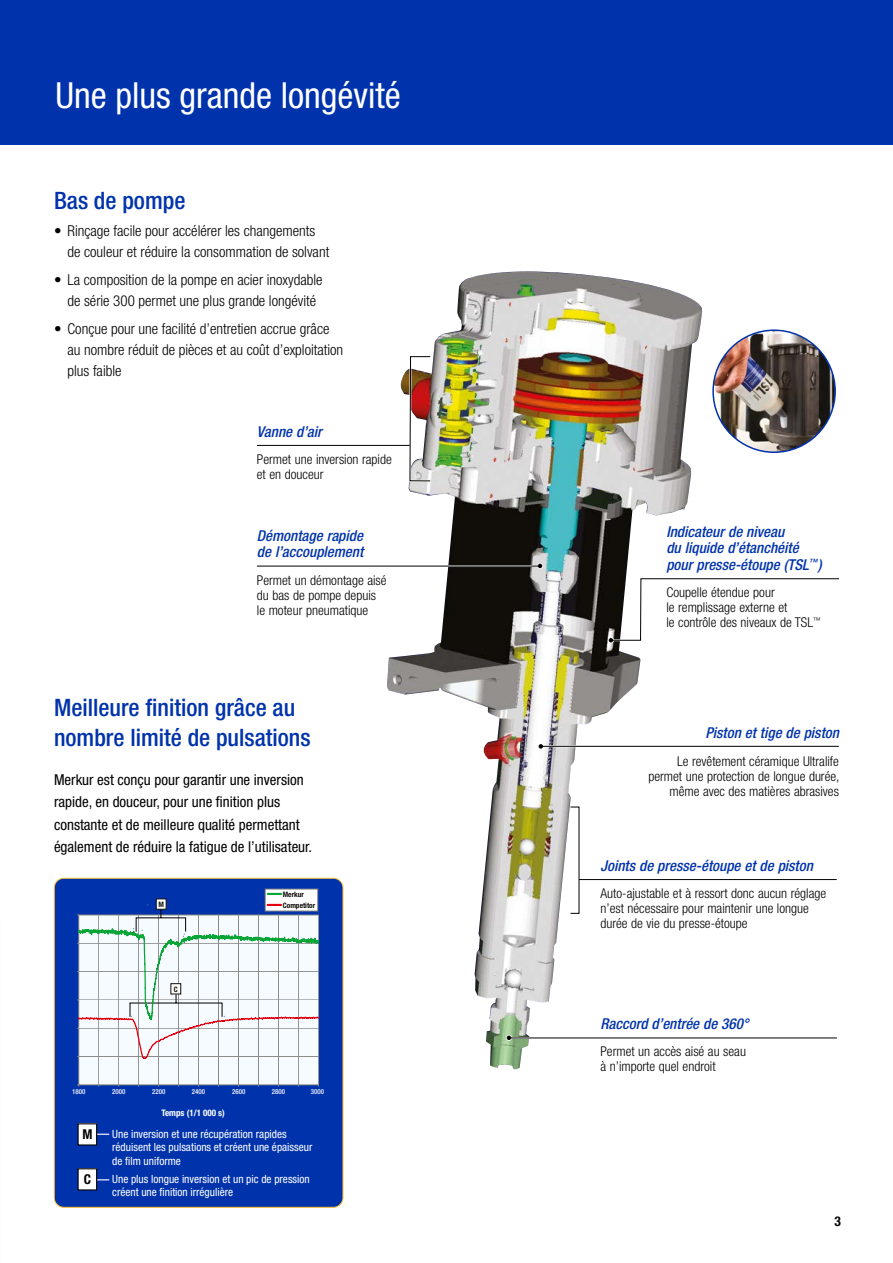
<style>
.page{position:relative;width:893px;height:1263px;background:#fff}
.page>*{position:absolute;margin:0;border:0;box-sizing:border-box;transform-origin:0 0}
.t1{font:condensed 36px "Helvetica Neue LT Std";color:#fff}
.t2{font:500 condensed 24px/30px "Helvetica Neue LT Std";color:#0033ab}
.t3{font:300 condensed 15px/21px "Helvetica Neue LT Std";color:#000}
.t4{font:italic 500 condensed 15px/16.5px "Helvetica Neue LT Std";color:#0033ab}
.t5{font:condensed 15px/22.5px "Helvetica Neue LT Std";color:#000}
.t6{font:700 condensed 13.65px "Helvetica Neue LT Std";color:#000}
.t7{font:300 condensed 13.5px/15px "Helvetica Neue LT Std";color:#000}
.t8{font:700 condensed 13.5px "Helvetica Neue LT Std";color:#000}
.t9{font:condensed 11.25px/13.6px "Helvetica Neue LT Std";color:#fff}
.t10{font:700 condensed 9px "Helvetica Neue LT Std";color:#fff}
.t11{font:700 condensed 7.8px "Helvetica Neue LT Std";color:#fff}
.t12{font:700 condensed 7.35px/10.9px "Helvetica Neue LT Std";color:#100f0a}
.t13{font:500 condensed 6.9px "Helvetica Neue LT Std";color:#fff}
</style>
<div class="page">
<div style="left:0;top:0;width:893px;height:145px;background:#0033ab"></div>
<img style="left:713px;top:330px;width:122px;height:122px;border-radius:61px">
<div style="left:712px;top:329px;width:124px;height:124px;border:2px solid #0033ab;border-radius:50%"></div>
<img style="left:387px;top:271px;width:315px;height:799px">
<div style="left:54px;top:878px;width:289px;height:329px;background:#0033ab;border-radius:10px"></div>
<div style="left:156px;top:899px;width:10px;height:10px;background:#fff;border:1px solid #100f0a"></div>
<div style="left:79px;top:915px;width:239px;height:170px;background:#f5fbfe"></div>
<hr style="left:99px;top:915px;width:1px;height:170px;background:#878786">
<hr style="left:119px;top:915px;width:1px;height:170px;background:#878786">
<hr style="left:139px;top:915px;width:1px;height:170px;background:#878786">
<hr style="left:159px;top:915px;width:1px;height:170px;background:#878786">
<hr style="left:179px;top:915px;width:1px;height:170px;background:#878786">
<hr style="left:199px;top:915px;width:1px;height:170px;background:#878786">
<hr style="left:218px;top:915px;width:1px;height:170px;background:#878786">
<hr style="left:238px;top:915px;width:1px;height:170px;background:#878786">
<hr style="left:258px;top:915px;width:1px;height:170px;background:#878786">
<hr style="left:278px;top:915px;width:1px;height:170px;background:#878786">
<hr style="left:298px;top:915px;width:1px;height:170px;background:#878786">
<hr style="left:318px;top:915px;width:1px;height:170px;background:#878786">
<hr style="left:78px;top:915px;width:1px;height:170px;background:#878786">
<hr style="left:79px;top:1084px;width:239px;height:1px;background:#878786">
<div style="left:265px;top:889px;width:53px;height:22px;background:#fff"></div>
<div style="left:265px;top:889px;width:53px;height:22px;border:1px solid #878786"></div>
<svg style="left:268px;top:893px;width:13px;height:2px"></svg>
<svg style="left:77px;top:904px;width:242px;height:156px"></svg>
<div style="left:171px;top:983px;width:10px;height:11px;background:#fff;border:1px solid #100f0a"></div>
<div style="left:54px;top:878px;width:289px;height:329px;border:1px solid #fcbd30;border-radius:10px"></div>
<svg style="left:97px;top:1134px;width:12px;height:1px"></svg>
<div style="left:78px;top:1124px;width:19px;height:21px;background:#fff"></div>
<div style="left:78px;top:1123px;width:19px;height:22px;border:1px solid #000"></div>
<svg style="left:97px;top:1179px;width:12px;height:1px"></svg>
<div style="left:78px;top:1169px;width:19px;height:21px;background:#fff"></div>
<div style="left:78px;top:1168px;width:19px;height:22px;border:1px solid #000"></div>
<hr style="left:579px;top:879px;width:258px;height:1px;background:#000">
<hr style="left:511px;top:1037px;width:326px;height:2px;background:#fff">
<hr style="left:540px;top:745px;width:299px;height:2px;background:#fff">
<hr style="left:257px;top:565px;width:283px;height:2px;background:#fff">
<svg style="left:537px;top:563px;width:6px;height:6px"></svg>
<svg style="left:506px;top:1035px;width:6px;height:6px"></svg>
<svg style="left:538px;top:743px;width:6px;height:6px"></svg>
<hr style="left:257px;top:566px;width:283px;height:1px;background:#000">
<hr style="left:540px;top:746px;width:299px;height:1px;background:#000">
<hr style="left:257px;top:445px;width:153px;height:1px;background:#000">
<img style="left:399px;top:355px;width:43px;height:128px">
<svg style="left:608px;top:578px;width:231px;height:65px"></svg>
<hr style="left:511px;top:1037px;width:326px;height:1px;background:#000">
<h1 class="t1" style="left:56px;top:74px;width:347px">Une plus grande longévité</h1>
<h2 class="t2" style="left:54px;top:185px;width:133px">Bas de pompe</h2>
<p class="t3" style="left:68px;top:220px;width:263px;text-indent:-14px">• Rinçage facile pour accélérer les changements de couleur et réduire la consommation de solvant</p>
<p class="t3" style="left:54px;top:269px;width:270px;text-align:center">• La composition de la pompe en acier inoxydable de série 300 permet une plus grande longévité</p>
<p class="t3" style="left:68px;top:318px;width:277px;text-indent:-14px">• Conçue pour une facilité d’entretien accrue grâce au nombre réduit de pièces et au coût d’exploitation plus faible</p>
<p class="t4" style="left:257px;top:423px;width:67px">Vanne d’air</p>
<p class="t7" style="left:257px;top:451px;width:136px">Permet une inversion rapide et en douceur</p>
<p class="t4" style="left:257px;top:527px;width:108px">Démontage rapide de l’accouplement</p>
<p class="t7" style="left:257px;top:572px;width:131px">Permet un démontage aisé du bas de pompe depuis le moteur pneumatique</p>
<h2 class="t2" style="left:54px;top:692px;width:258px">Meilleure finition grâce au nombre limité de pulsations</h2>
<p class="t5" style="left:54px;top:768px;width:260px">Merkur est conçu pour garantir une inversion rapide, en douceur, pour une finition plus constante et de meilleure qualité permettant également de réduire la fatigue de l’utilisateur.</p>
<p class="t12" style="left:158px;top:899px;width:7px">M</p>
<p class="t12" style="left:174px;top:984px;width:5px">C</p>
<p class="t12" style="left:283px;top:889px;width:34px">Merkur<br>Competitor</p>
<p class="t13" style="left:72px;top:1088px;width:15px">1800</p>
<p class="t13" style="left:112px;top:1088px;width:15px">2000</p>
<p class="t13" style="left:152px;top:1088px;width:15px">2200</p>
<p class="t13" style="left:192px;top:1088px;width:15px">2400</p>
<p class="t13" style="left:232px;top:1088px;width:15px">2600</p>
<p class="t13" style="left:272px;top:1088px;width:15px">2800</p>
<p class="t13" style="left:311px;top:1088px;width:15px">3000</p>
<p class="t6" style="left:82px;top:1126px;width:12px">M</p>
<p class="t6" style="left:84px;top:1171px;width:9px">C</p>
<p class="t10" style="left:161px;top:1107px;width:65px">Temps (1/1 000 s)</p>
<p class="t11" style="left:171px;top:1108px;width:57px">Time (1/1000 sec)</p>
<p class="t9" style="left:112px;top:1127px;width:202px">Une inversion et une récupération rapides réduisent les pulsations et créent une épaisseur de film uniforme</p>
<p class="t9" style="left:112px;top:1172px;width:199px">Une plus longue inversion et un pic de pression créent une finition irrégulière</p>
<p class="t4" style="left:666px;top:523px;width:157px">Indicateur de niveau<br>du liquide d’étanchéité pour presse-étoupe (TSL<sup>™</sup>)</p>
<p class="t7" style="left:666px;top:585px;width:156px">Coupelle étendue pour<br>le remplissage externe et<br>le contrôle des niveaux de TSL<sup>™</sup></p>
<p class="t4" style="left:705px;top:725px;width:135px">Piston et tige de piston</p>
<p class="t7" style="left:648px;top:753px;width:192px;text-align:right">Le revêtement céramique Ultralife permet une protection de longue durée, même avec des matières abrasives</p>
<p class="t4" style="left:600px;top:857px;width:214px">Joints de presse-étoupe et de piston</p>
<p class="t7" style="left:600px;top:886px;width:227px">Auto-ajustable et à ressort donc aucun réglage n’est nécessaire pour maintenir une longue durée de vie du presse-étoupe</p>
<p class="t4" style="left:600px;top:1016px;width:150px">Raccord d’entrée de 360°</p>
<p class="t7" style="left:600px;top:1044px;width:147px">Permet un accès aisé au seau à n’importe quel endroit</p>
<p class="t8" style="left:834px;top:1213px;width:8px">3</p>
</div>
